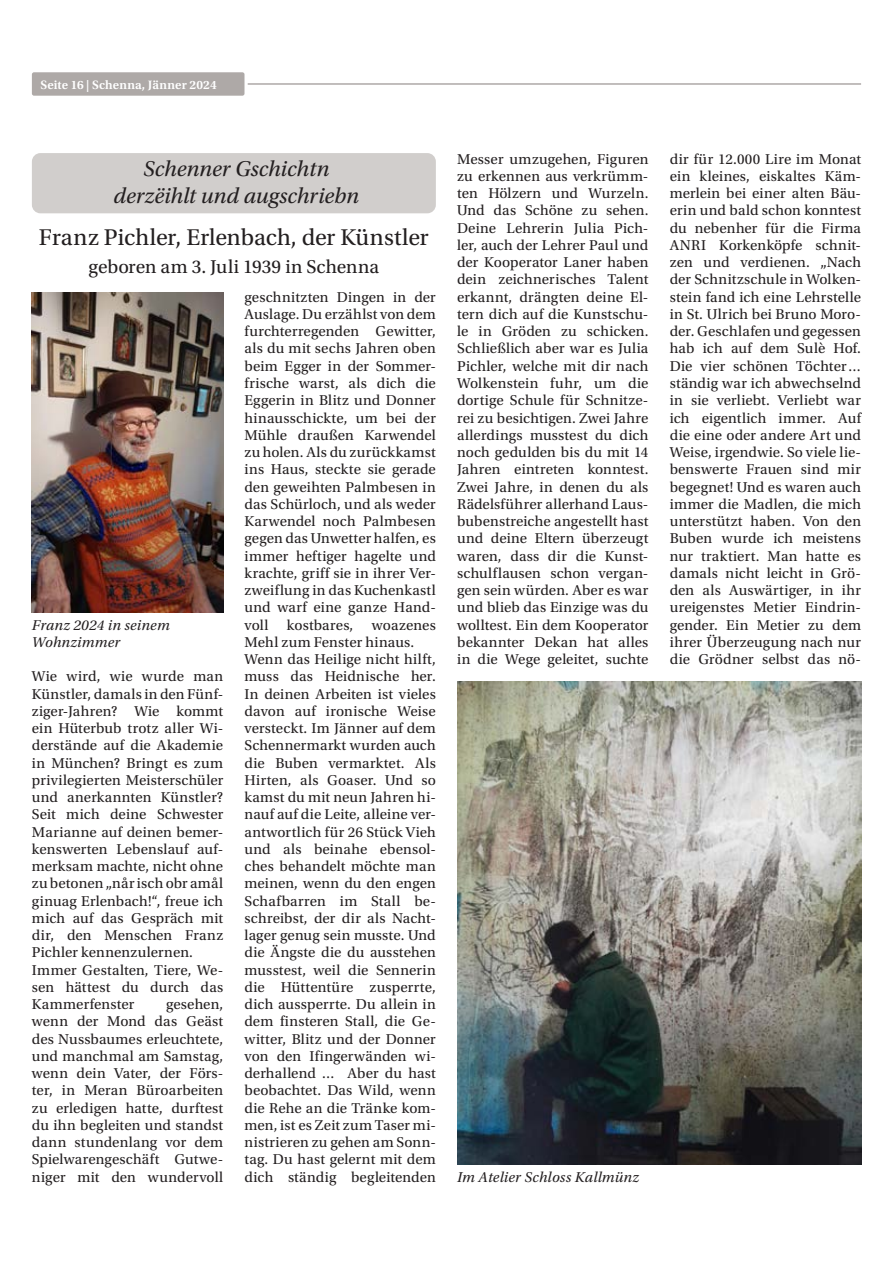
<style>
.page{position:relative;width:893px;height:1263px;background:#fff}
.page>*{position:absolute;margin:0;border:0;box-sizing:border-box;transform-origin:0 0}
.t1{font:24px "Utopia Std";letter-spacing:-.005em;color:#231f20}
.t2{font:italic 22.5px/27px "Utopia Std";color:#231f20;text-align:center}
.t3{font:19.5px "Utopia Std";letter-spacing:-.005em;color:#231f20}
.t4{font:15px/17.2px "Utopia Std";letter-spacing:.01em;color:#231f20;text-align:justify}
.t5{font:italic 15px/17.2px "Utopia Std";letter-spacing:.015em;color:#231f20}
.t6{font:600 12.75px "Utopia Std";letter-spacing:.015em;color:#fff}
</style>
<div class="page">
<div style="left:32px;top:72px;width:212px;height:24px;background:#aea9a7;border-radius:2px"></div>
<hr style="left:248px;top:83px;width:613px;height:2px;background:#aea9a7">
<div style="left:32px;top:153px;width:404px;height:60px;background:#d1cecc;border-radius:9px"></div>
<img style="left:32px;top:292px;width:191px;height:320px">
<img style="left:457px;top:681px;width:404px;height:483px">
<p class="t6" style="left:40px;top:78px;width:178px">Seite 16 | Schenna, Jänner 2024</p>
<h2 class="t2" style="left:113px;top:156px;width:247px">Schenner Gschichtn derzëihlt und augschriebn</h2>
<p class="t4" style="left:457px;top:150px;width:193px">Messer umzugehen, Figuren zu erkennen aus verkrümm&shy;ten Hölzern und Wurzeln.<br>Und das Schöne zu sehen.<br>Deine Lehrerin Julia Pich&shy;ler, auch der Lehrer Paul und der Kooperator Laner haben dein zeichnerisches Talent erkannt, drängten deine El&shy;tern dich auf die Kunstschu&shy;le in Gröden zu schicken.<br>Schließlich aber war es Julia Pichler, welche mit dir nach Wolkenstein fuhr, um die dortige Schule für Schnitze&shy;rei zu besichtigen. Zwei Jahre allerdings musstest du dich noch gedulden bis du mit 14<br>Jahren eintreten konntest.<br>Zwei Jahre, in denen du als Rädelsführer allerhand Laus&shy;bubenstreiche angestellt hast und deine Eltern überzeugt waren, dass dir die Kunst&shy;schulflausen schon vergan&shy;gen sein würden. Aber es war und blieb das Einzige was du wolltest. Ein dem Kooperator bekannter Dekan hat alles in die Wege geleitet, suchte</p>
<p class="t4" style="left:670px;top:150px;width:193px">dir für 12.000 Lire im Monat ein kleines, eiskaltes Käm&shy;merlein bei einer alten Bäu&shy;erin und bald schon konntest du nebenher für die Firma ANRI Korkenköpfe schnit&shy;zen und verdienen. „Nach der Schnitzschule in Wolken&shy;stein fand ich eine Lehrstelle in St. Ulrich bei Bruno Moro&shy;der. Geschlafen und gegessen hab ich auf dem Sulè Hof.<br>Die vier schönen Töchter… ständig war ich abwechselnd in sie verliebt. Verliebt war ich eigentlich immer. Auf die eine oder andere Art und Weise, irgendwie. So viele lie&shy;benswerte Frauen sind mir begegnet! Und es waren auch immer die Madlen, die mich unterstützt haben. Von den Buben wurde ich meistens nur traktiert. Man hatte es damals nicht leicht in Grö&shy;den als Auswärtiger, in ihr ureigenstes Metier Eindrin&shy;gender. Ein Metier zu dem ihrer Überzeugung nach nur die Grödner selbst das nö-</p>
<h1 class="t1" style="left:39px;top:224px;width:391px">Franz Pichler, Erlenbach, der Künstler</h1>
<h3 class="t3" style="left:89px;top:256px;width:292px">geboren am 3. Juli 1939 in Schenna</h3>
<p class="t4" style="left:244px;top:288px;width:193px;text-align:left">geschnitzten Dingen in der<br>Auslage. Du erzählst von dem furchterregenden Gewitter, als du mit sechs Jahren oben beim Egger in der Sommer&shy;frische warst, als dich die<br>Eggerin in Blitz und Donner hinausschickte, um bei der<br>Mühle draußen Karwendel zu holen. Als du zurückkamst ins Haus, steckte sie gerade den geweihten Palmbesen in das Schürloch, und als weder<br>Karwendel noch Palmbesen gegen das Unwetter halfen, es immer heftiger hagelte und krachte, griff sie in ihrer Ver&shy;zweiflung in das Kuchenkastl und warf eine ganze Hand&shy;voll kostbares, woazenes<br>Mehl zum Fenster hinaus.<br>Wenn das Heilige nicht hilft, muss das Heidnische her.<br>In deinen Arbeiten ist vieles davon auf ironische Weise versteckt. Im Jänner auf dem<br>Schennermarkt wurden auch die Buben vermarktet. Als<br>Hirten, als Goaser. Und so kamst du mit neun Jahren hi&shy;nauf auf die Leite, alleine ver&shy;antwortlich für 26 Stück Vieh und als beinahe ebensol&shy;ches behandelt möchte man meinen, wenn du den engen<br>Schafbarren im Stall be&shy;schreibst, der dir als Nacht&shy;lager genug sein musste. Und die Ängste die du ausstehen musstest, weil die Sennerin die Hüttentüre zusperrte, dich aussperrte. Du allein in dem finsteren Stall, die Ge&shy;witter, Blitz und der Donner von den Ifingerwänden wi&shy;derhallend … Aber du hast beobachtet. Das Wild, wenn die Rehe an die Tränke kom&shy;men, ist es Zeit zum Taser mi&shy;nistrieren zu gehen am Sonn&shy;tag. Du hast gelernt mit dem dich ständig begleitenden</p>
<p class="t5" style="left:32px;top:616px;width:139px">Franz 2024 in seinem<br>Wohnzimmer</p>
<p class="t4" style="left:32px;top:668px;width:193px;text-align:left">Wie wird, wie wurde man<br>Künstler, damals in den Fünf&shy;ziger-Jahren? Wie kommt ein Hüterbub trotz aller Wi&shy;derstände auf die Akademie in München? Bringt es zum privilegierten Meisterschüler und anerkannten Künstler?<br>Seit mich deine Schwester<br>Marianne auf deinen bemer&shy;kenswerten Lebenslauf auf&shy;merksam machte, nicht ohne zu betonen „når isch obr amål ginuag Erlenbach!“, freue ich mich auf das Gespräch mit dir, den Menschen Franz<br>Pichler kennenzulernen.<br>Immer Gestalten, Tiere, We&shy;sen hättest du durch das<br>Kammerfenster</p>
<p class="t4" style="left:32px;top:996px;width:193px;text-indent:134px">gesehen, wenn der Mond das Geäst des Nussbaumes erleuchtete, und manchmal am Samstag, wenn dein Vater, der Förs&shy;ter, in Meran Büroarbeiten zu erledigen hatte, durftest du ihn begleiten und standst dann stundenlang vor dem Spielwarengeschäft Gutwe&shy;niger mit den wundervoll</p>
<p class="t5" style="left:457px;top:1168px;width:183px">Im Atelier Schloss Kallmünz</p>
</div>
